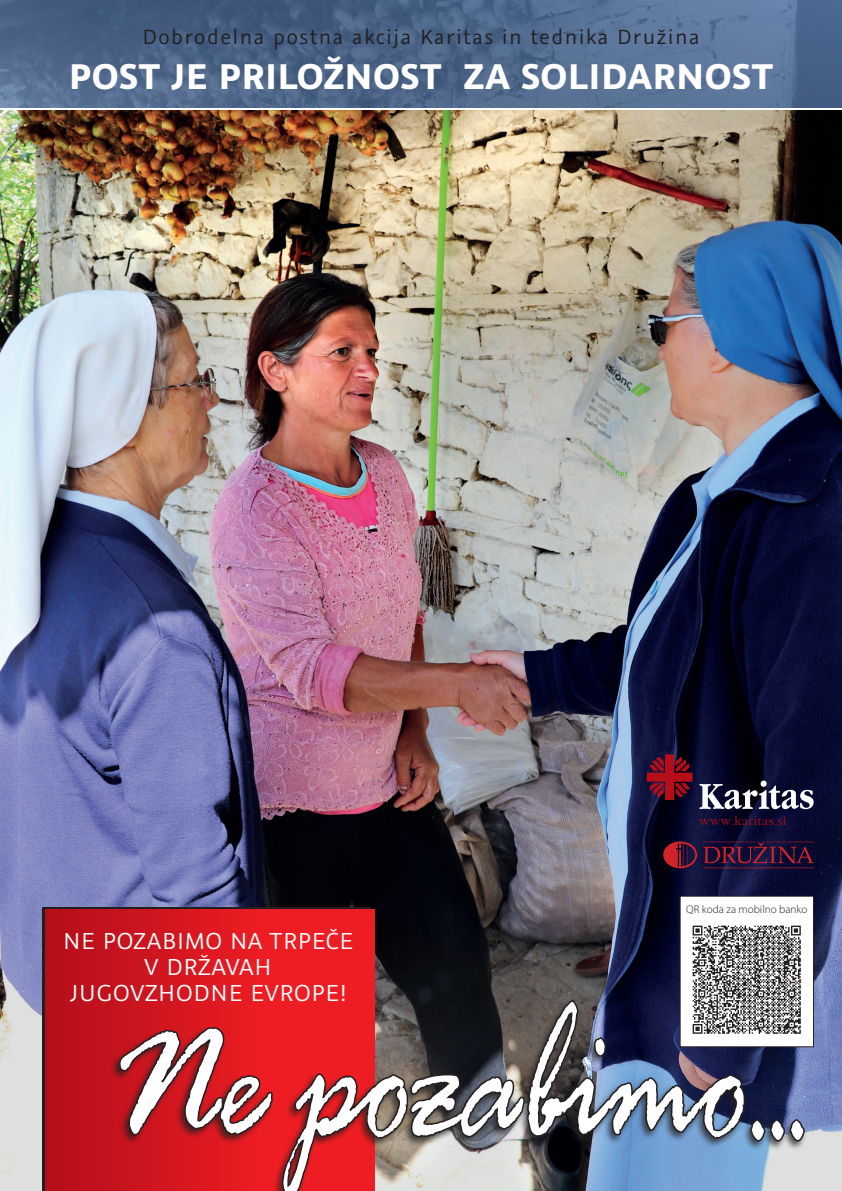
<style>
.page{position:relative;width:842px;height:1191px;background:#fff}
.page>*{position:absolute;margin:0;border:0;box-sizing:border-box;transform-origin:0 0}
.t1{font:700 40px "AG Graublau Sans";letter-spacing:.01em;color:#fff}
.t2{font:26px/26px "AG Graublau Sans";letter-spacing:.03em;color:#fff;text-align:center}
.t3{font:23px "AG Graublau Sans";letter-spacing:.06em;color:#231f20}
.t4{font:12.4px "Garamond Itc TEE Ligh";letter-spacing:.025em;color:#b50e1a}
.t5{font:300 11.2px "Myriad Pro";color:#231f20}
</style>
<div class="page">
<img style="left:0;top:111px;width:842px;height:1080px">
<img style="left:0;top:0;width:842px;height:108px">
<div style="left:46px;top:909px;width:328px;height:282px;background:linear-gradient(to right,#b9101c,#fb2025)"></div>
<svg style="left:118px;top:999px;width:688px;height:192px;background:#98626d"></svg>
<svg style="left:663px;top:841px;width:151px;height:27px;background:#3f1433"></svg>
<svg style="left:647px;top:754px;width:45px;height:46px;background:#6c0d21"></svg>
<svg style="left:699px;top:780px;width:115px;height:29px"></svg>
<img style="left:682px;top:913px;width:130px;height:132px">
<div style="left:680px;top:896px;width:133px;height:17px;background:#fff"></div>
<p class="t3" style="left:142px;top:23px;width:559px">DOBRODELNA POSTNA AKCIJA KARITAS IN TEDNIKA DRUŽINA</p>
<h1 class="t1" style="left:69px;top:51px;width:706px">POST JE PRILOŽNOST ZA SOLIDARNOST</h1>
<p class="t4" style="left:699px;top:813px;width:89px">www.karitas.si</p>
<p class="t2" style="left:63px;top:928px;width:292px">NE POZABIMO NA TRPEČE<br>V DRŽAVAH<br>JUGOVZHODNE EVROPE!</p>
<p class="t5" style="left:686px;top:902px;width:123px">QR koda za mobilno banko</p>
</div>
